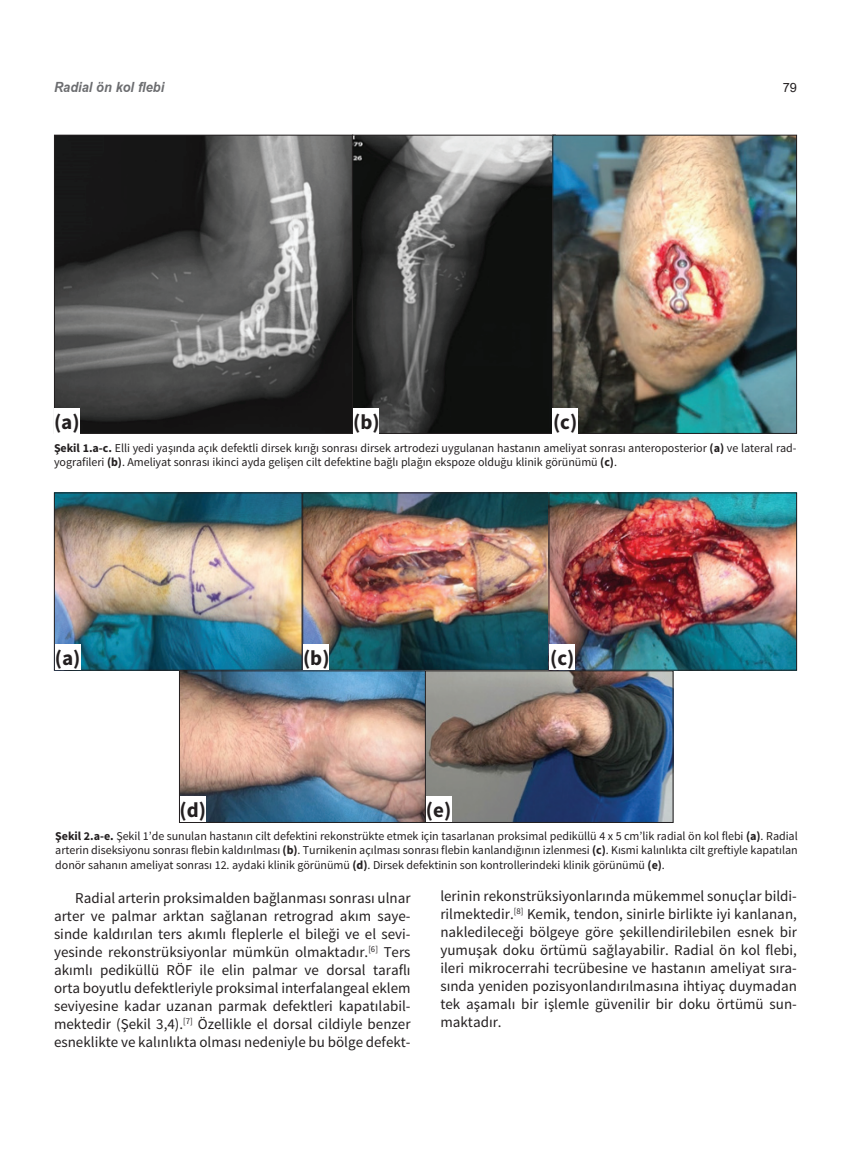
<style>
.page{position:relative;width:851px;height:1149px;background:#fff}
.page>*{position:absolute;margin:0;border:0;box-sizing:border-box;transform-origin:0 0}
.t1{font:700 21px "Source Sans Pro";color:#231f20}
.t2{font:15px/18px "Source Sans Pro";color:#231f20;text-align:justify}
.t3{font:italic 700 14.1px "TR Arial";color:#6c6d70;scale:.91 1}
.t4{font:12.75px "Arial";color:#231f20}
.t5{font:12px/14.4px "Source Sans Pro";letter-spacing:-.005em;color:#231f20}
.s1{font-weight:700}
</style>
<div class="page">
<img style="left:56px;top:137px;width:496px;height:294px">
<div style="left:54px;top:135px;width:299px;height:298px;border:1px solid #231f20"></div>
<div style="left:352px;top:135px;width:203px;height:298px;border:1px solid #231f20"></div>
<img style="left:554px;top:137px;width:240px;height:294px">
<div style="left:552px;top:135px;width:244px;height:298px;border:1px solid #231f20"></div>
<div style="left:552px;top:408px;width:26px;height:25px;background:#fff"></div>
<div style="left:353px;top:408px;width:26px;height:25px;background:#fff"></div>
<div style="left:54px;top:408px;width:26px;height:25px;background:#fff"></div>
<img style="left:56px;top:494px;width:738px;height:174px">
<div style="left:54px;top:492px;width:248px;height:178px;border:1px solid #231f20"></div>
<div style="left:302px;top:492px;width:248px;height:178px;border:1px solid #231f20"></div>
<img style="left:181px;top:672px;width:244px;height:148px">
<div style="left:179px;top:670px;width:248px;height:152px;border:1px solid #231f20"></div>
<img style="left:427px;top:672px;width:244px;height:148px">
<div style="left:425px;top:670px;width:248px;height:152px;border:1px solid #231f20"></div>
<div style="left:548px;top:492px;width:248px;height:178px;border:1px solid #231f20"></div>
<div style="left:180px;top:796px;width:25px;height:25px;background:#fff"></div>
<div style="left:426px;top:796px;width:25px;height:25px;background:#fff"></div>
<div style="left:549px;top:644px;width:26px;height:25px;background:#fff"></div>
<div style="left:303px;top:644px;width:26px;height:25px;background:#fff"></div>
<div style="left:55px;top:644px;width:25px;height:25px;background:#fff"></div>
<p class="t3" style="left:54px;top:77px;width:123px">Radial ön kol flebi</p>
<p class="t4" style="left:782px;top:79px;width:16px">79</p>
<h1 class="t1" style="left:54px;top:408px;width:27px">(a)</h1>
<h1 class="t1" style="left:353px;top:408px;width:28px">(b)</h1>
<h1 class="t1" style="left:553px;top:408px;width:26px">(c)</h1>
<p class="t5" style="left:54px;top:440px;width:743px"><span class="s1">Şekil 1.a-c.</span> Elli yedi yaşında açık defektli dirsek kırığı sonrası dirsek artrodezi uygulanan hastanın ameliyat sonrası anteroposterior <span class="s1">(a)</span> ve lateral rad&shy;yografileri <span class="s1">(b)</span>. Ameliyat sonrası ikinci ayda gelişen cilt defektine bağlı plağın ekspoze olduğu klinik görünümü <span class="s1">(c)</span>.</p>
<h1 class="t1" style="left:55px;top:644px;width:27px">(a)</h1>
<h1 class="t1" style="left:303px;top:644px;width:28px">(b)</h1>
<h1 class="t1" style="left:550px;top:644px;width:26px">(c)</h1>
<h1 class="t1" style="left:179px;top:796px;width:28px">(d)</h1>
<h1 class="t1" style="left:426px;top:796px;width:27px">(e)</h1>
<p class="t5" style="left:55px;top:828px;width:743px;text-align:justify"><span class="s1">Şekil 2.a-e.</span> Şekil 1’de sunulan hastanın cilt defektini rekonstrükte etmek için tasarlanan proksimal pediküllü 4 x 5 cm’lik radial ön kol flebi <span class="s1">(a)</span>. Radial arterin diseksiyonu sonrası flebin kaldırılması <span class="s1">(b)</span>. Turnikenin açılması sonrası flebin kanlandığının izlenmesi <span class="s1">(c)</span>. Kısmi kalınlıkta cilt greftiyle kapatılan donör sahanın ameliyat sonrası 12. aydaki klinik görünümü <span class="s1">(d)</span>. Dirsek defektinin son kontrollerindeki klinik görünümü <span class="s1">(e)</span>.</p>
<p class="t2" style="left:54px;top:888px;width:358px;text-indent:21px">Radial arterin proksimalden bağlanması sonrası ulnar arter ve palmar arktan sağlanan retrograd akım saye&shy;sinde kaldırılan ters akımlı fleplerle el bileği ve el sevi&shy;yesinde rekonstrüksiyonlar mümkün olmaktadır.<sup>[6]</sup> Ters akımlı pediküllü RÖF ile elin palmar ve dorsal taraflı orta boyutlu defektleriyle proksimal interfalangeal eklem seviyesine kadar uzanan parmak defektleri kapatılabil&shy;mektedir (Şekil 3,4).<sup>[7]</sup> Özellikle el dorsal cildiyle benzer esneklikte ve kalınlıkta olması nedeniyle bu bölge defekt-</p>
<p class="t2" style="left:440px;top:887px;width:358px">lerinin rekonstrüksiyonlarında mükemmel sonuçlar bildi&shy;rilmektedir.<sup>[8]</sup> Kemik, tendon, sinirle birlikte iyi kanlanan, nakledileceği bölgeye göre şekillendirilebilen esnek bir yumuşak doku örtümü sağlayabilir. Radial ön kol flebi, ileri mikrocerrahi tecrübesine ve hastanın ameliyat sıra&shy;sında yeniden pozisyonlandırılmasına ihtiyaç duymadan tek aşamalı bir işlemle güvenilir bir doku örtümü sun&shy;maktadır.</p>
</div>
